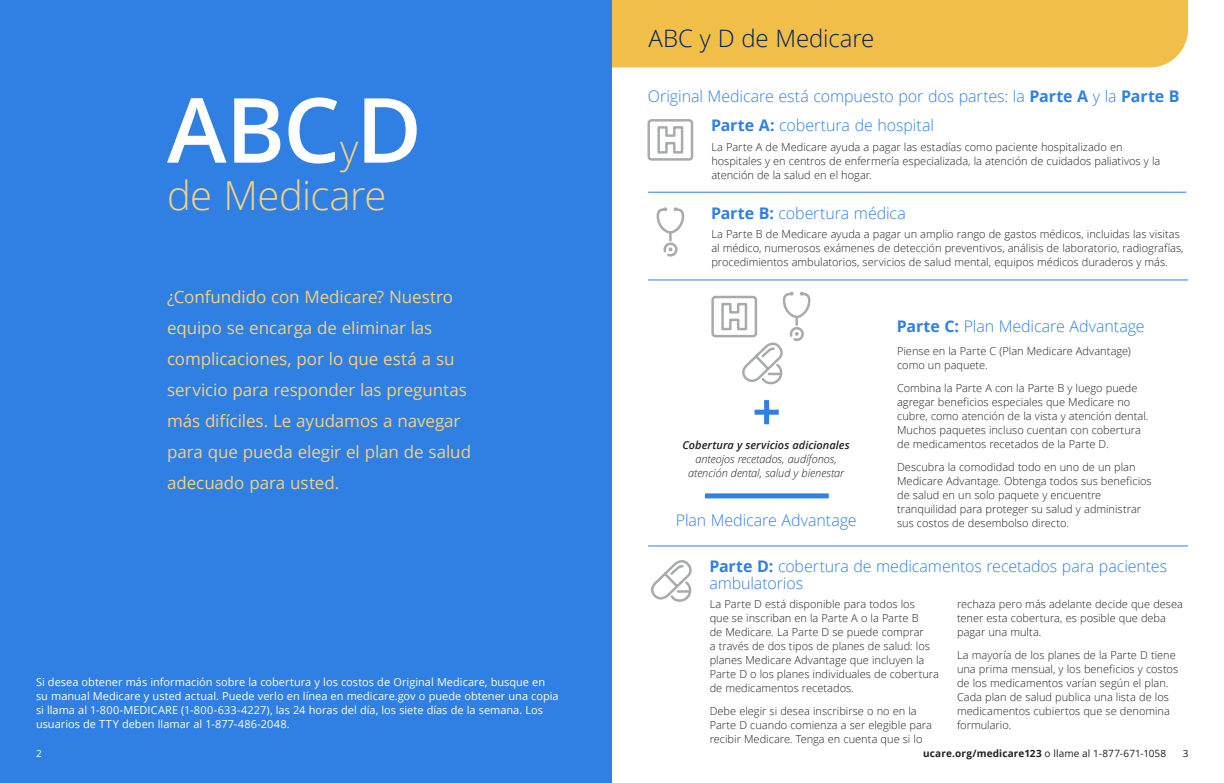
<style>
.page{position:relative;width:1224px;height:783px;background:#fff}
.page>*{position:absolute;margin:0;border:0;box-sizing:border-box;transform-origin:0 0}
.t1{font:600 90px "Open Sans";color:#fff}
.t2{font:300 40px "Open Sans";letter-spacing:-.015em;color:#f5d27f}
.ABC_D_head{font:300 24px "Open Sans";letter-spacing:-.01em;color:#00205b}
.t3{font:17px/31px "Open Sans";letter-spacing:-.005em;color:#f5d27f}
.ABC_D_subhead_1{font:300 16px/17px "Open Sans";letter-spacing:-.005em;color:#307fe2}
.ABC_D_text_11_14{font:300 11px/14px "Open Sans";color:#231f20}
.footnote{font:11px/14px "Open Sans";color:#fff}
.ABC_D_text_11_14-2{font:italic 300 11px/14px "Open Sans";letter-spacing:-.005em;color:#231f20;text-align:center}
.t4{font:10px "Open Sans";letter-spacing:.015em;color:#231f20}
.running_footer{font:10px "Open Sans";color:#fff}
.s1{font-weight:700}
.s2{font-weight:600}
</style>
<div class="page">
<div style="left:0;top:0;width:612px;height:783px;background:#307fe2"></div>
<div style="left:647px;top:119px;width:46px;height:42px;border:2px solid #a9abaa;border-radius:3px"></div>
<svg style="left:657px;top:126px;width:27px;height:28px"></svg>
<hr style="left:648px;top:192px;width:538px;height:1px;background:#307fe2">
<hr style="left:648px;top:279px;width:540px;height:1px;background:#307fe2">
<hr style="left:648px;top:545px;width:540px;height:1px;background:#307fe2">
<div style="left:764px;top:400px;width:5px;height:24px;background:#307fe2"></div>
<div style="left:755px;top:410px;width:24px;height:5px;background:#307fe2"></div>
<div style="left:705px;top:493px;width:124px;height:5px;background:#307fe2"></div>
<div style="left:612px;top:0;width:576px;height:68px;background:#f1be48"></div>
<div style="left:711px;top:296px;width:46px;height:41px;border:2px solid #a9abaa;border-radius:3px"></div>
<svg style="left:656px;top:207px;width:29px;height:50px"></svg>
<svg style="left:720px;top:291px;width:91px;height:94px"></svg>
<svg style="left:651px;top:560px;width:41px;height:42px"></svg>
<p class="t1" style="left:167px;top:68px;width:256px">ABC D</p>
<p class="t2" style="left:340px;top:121px;width:20px">y</p>
<p class="t2" style="left:167px;top:168px;width:221px">de Medicare</p>
<p class="t3" style="left:167px;top:281px;width:306px">¿Confundido con Medicare? Nuestro equipo se encarga de eliminar las complicaciones, por lo que está a su servicio para responder las preguntas más difíciles. Le ayudamos a navegar para que pueda elegir el plan de salud adecuado para usted.</p>
<p class="footnote" style="left:36px;top:675px;width:524px">Si desea obtener más información sobre la cobertura y los costos de Original Medicare, busque en su manual Medicare y usted actual. Puede verlo en línea en medicare.gov o puede obtener una copia si llama al 1-800-MEDICARE (1-800-633-4227), las 24 horas del día, los siete días de la semana. Los usuarios de TTY deben llamar al 1-877-486-2048.</p>
<h1 class="ABC_D_head" style="left:649px;top:21px;width:227px">ABC y D de Medicare</h1>
<h2 class="ABC_D_subhead_1" style="left:648px;top:87px;width:533px">Original Medicare está compuesto por dos partes: la <span class="s1">Parte A</span> y la <span class="s1">Parte B</span></h2>
<h2 class="ABC_D_subhead_1" style="left:711px;top:117px;width:225px"><span class="s1">Parte A:</span> cobertura de hospital</h2>
<p class="ABC_D_text_11_14" style="left:711px;top:139px;width:450px">La Parte A de Medicare ayuda a pagar las estadías como paciente hospitalizado en hospitales y en centros de enfermería especializada, la atención de cuidados paliativos y la atención de la salud en el hogar.</p>
<h2 class="ABC_D_subhead_1" style="left:711px;top:204px;width:196px"><span class="s1">Parte B:</span> cobertura médica</h2>
<p class="ABC_D_text_11_14" style="left:711px;top:227px;width:474px">La Parte B de Medicare ayuda a pagar un amplio rango de gastos médicos, incluidas las visitas al médico, numerosos exámenes de detección preventivos, análisis de laboratorio, radiografías, procedimientos ambulatorios, servicios de salud mental, equipos médicos duraderos y más.</p>
<p class="ABC_D_text_11_14-2" style="left:683px;top:437px;width:169px"><span class="s2">Cobertura y servicios adicionales </span>anteojos recetados, audífonos, atención dental, salud y bienestar</p>
<h2 class="ABC_D_subhead_1" style="left:676px;top:511px;width:182px">Plan Medicare Advantage</h2>
<h2 class="ABC_D_subhead_1" style="left:897px;top:317px;width:249px"><span class="s1">Parte C:</span> Plan Medicare Advantage</h2>
<p class="ABC_D_text_11_14" style="left:897px;top:343px;width:235px">Piense en la Parte C (Plan Medicare Advantage) como un paquete.</p>
<p class="ABC_D_text_11_14" style="left:897px;top:380px;width:253px">Combina la Parte A con la Parte B y luego puede agregar beneficios especiales que Medicare no cubre, como atención de la vista y atención dental.<br>Muchos paquetes incluso cuentan con cobertura de medicamentos recetados de la Parte D.</p>
<p class="ABC_D_text_11_14" style="left:897px;top:459px;width:256px">Descubra la comodidad todo en uno de un plan Medicare Advantage. Obtenga todos sus beneficios de salud en un solo paquete y encuentre tranquilidad para proteger su salud y administrar sus costos de desembolso directo.</p>
<h2 class="ABC_D_subhead_1" style="left:709px;top:558px;width:459px"><span class="s1">Parte D:</span> cobertura de medicamentos recetados para pacientes ambulatorios</h2>
<p class="ABC_D_text_11_14" style="left:710px;top:597px;width:231px">La Parte D está disponible para todos los<br>que se inscriban en la Parte A o la Parte B<br>de Medicare. La Parte D se puede comprar<br>a través de dos tipos de planes de salud: los planes Medicare Advantage que incluyen la Parte D o los planes individuales de cobertura de medicamentos recetados.</p>
<p class="ABC_D_text_11_14" style="left:710px;top:704px;width:224px">Debe elegir si desea inscribirse o no en la<br>Parte D cuando comienza a ser elegible para recibir Medicare. Tenga en cuenta que si lo</p>
<p class="ABC_D_text_11_14" style="left:957px;top:597px;width:227px">rechaza pero más adelante decide que desea tener esta cobertura, es posible que deba pagar una multa.</p>
<p class="ABC_D_text_11_14" style="left:957px;top:648px;width:223px">La mayoría de los planes de la Parte D tiene una prima mensual, y los beneficios y costos de los medicamentos varían según el plan.<br>Cada plan de salud publica una lista de los medicamentos cubiertos que se denomina formulario.</p>
<p class="running_footer" style="left:36px;top:747px;width:7px">2</p>
<p class="t4" style="left:923px;top:747px;width:245px"><span class="s1">ucare.org/medicare123</span> o llame al 1-877-671-1058</p>
<p class="t4" style="left:1183px;top:747px;width:7px">3</p>
</div>
